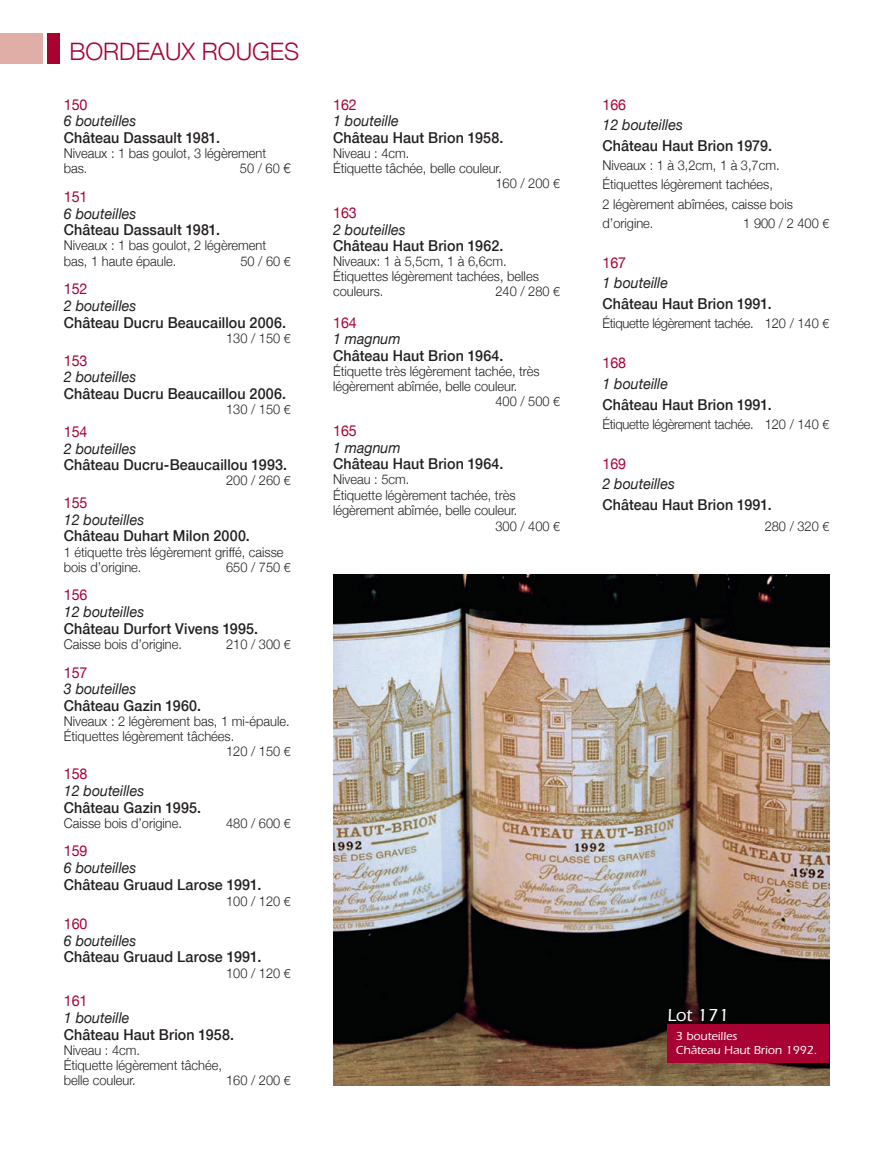
<style>
.page{position:relative;width:893px;height:1149px;background:#fff}
.page>*{position:absolute;margin:0;border:0;box-sizing:border-box;transform-origin:0 0}
.t1{font:300 24px "Helvetica Neue";color:#a80233}
.t2{font:500 18px "ITC Eras Std";color:#fff}
.t3{font:500 15px "Helvetica Neue";letter-spacing:.01em;color:#231f20;scale:.95 1}
.t4{font:italic 15px "Helvetica Neue";color:#231f20;scale:.95 1}
.t5{font:15px "Helvetica Neue";color:#a80233;scale:.95 1}
.t6{font:300 13.5px/15.1px "Helvetica Neue";color:#231f20;scale:.95 1}
.t7{font:300 13.5px "Helvetica Neue";letter-spacing:-.02em;color:#231f20;scale:.95 1}
.t8{font:500 12px/13.5px "ITC Eras Std";color:#fff}
.s1{font-family:"Helvetica Neue LT Std";font-size:12.75px}
</style>
<div class="page">
<div style="left:47px;top:33px;width:12px;height:31px;background:#a80233"></div>
<div style="left:0;top:33px;width:42px;height:31px;background:#e1ada7"></div>
<img style="left:333px;top:574px;width:496px;height:510px">
<div style="left:667px;top:1023px;width:162px;height:38px;background:#a80233"></div>
<h1 class="t1" style="left:69px;top:37px;width:231px">BORDEAUX ROUGES</h1>
<p class="t5" style="left:64px;top:95px;width:27px">150</p>
<p class="t4" style="left:64px;top:112px;width:78px">6 bouteilles</p>
<p class="t3" style="left:64px;top:128px;width:166px">Château Dassault 1981.</p>
<p class="t6" style="left:64px;top:145px;width:215px">Niveaux : 1 bas goulot, 3 légèrement bas.</p>
<p class="t6" style="left:240px;top:160px;width:55px">50 / 60 €</p>
<p class="t5" style="left:64px;top:188px;width:27px">151</p>
<p class="t4" style="left:64px;top:204px;width:78px">6 bouteilles</p>
<p class="t3" style="left:64px;top:221px;width:166px">Château Dassault 1981.</p>
<p class="t6" style="left:64px;top:238px;width:215px">Niveaux : 1 bas goulot, 2 légèrement bas, 1 haute épaule.</p>
<p class="t6" style="left:240px;top:253px;width:54px">50 / 60 <span class="s1">€</span></p>
<p class="t5" style="left:64px;top:280px;width:27px">152</p>
<p class="t4" style="left:64px;top:296px;width:78px">2 bouteilles</p>
<p class="t3" style="left:64px;top:313px;width:236px">Château Ducru Beaucaillou 2006.</p>
<p class="t6" style="left:226px;top:330px;width:69px">130 / 150 <span class="s1">€</span></p>
<p class="t5" style="left:64px;top:351px;width:27px">153</p>
<p class="t4" style="left:64px;top:368px;width:78px">2 bouteilles</p>
<p class="t3" style="left:64px;top:384px;width:236px">Château Ducru Beaucaillou 2006.</p>
<p class="t6" style="left:226px;top:401px;width:69px">130 / 150 <span class="s1">€</span></p>
<p class="t5" style="left:64px;top:422px;width:27px">154</p>
<p class="t4" style="left:64px;top:439px;width:78px">2 bouteilles</p>
<p class="t3" style="left:64px;top:455px;width:237px">Château Ducru-Beaucaillou 1993.</p>
<p class="t6" style="left:226px;top:472px;width:69px">200 / 260 <span class="s1">€</span></p>
<p class="t5" style="left:64px;top:493px;width:27px">155</p>
<p class="t4" style="left:64px;top:510px;width:86px">12 bouteilles</p>
<p class="t3" style="left:64px;top:527px;width:197px">Château Duhart Milon 2000.</p>
<p class="t6" style="left:64px;top:543px;width:233px">1 étiquette très légèrement griffé, caisse bois d’origine.</p>
<p class="t6" style="left:226px;top:559px;width:69px">650 / 750 <span class="s1">€</span></p>
<p class="t5" style="left:64px;top:586px;width:27px">156</p>
<p class="t4" style="left:64px;top:602px;width:86px">12 bouteilles</p>
<p class="t3" style="left:64px;top:619px;width:206px">Château Durfort Vivens 1995.</p>
<p class="t6" style="left:64px;top:636px;width:126px">Caisse bois d’origine.</p>
<p class="t6" style="left:226px;top:636px;width:69px">210 / 300 <span class="s1">€</span></p>
<p class="t5" style="left:64px;top:663px;width:27px">157</p>
<p class="t4" style="left:64px;top:679px;width:78px">3 bouteilles</p>
<p class="t3" style="left:64px;top:696px;width:146px">Château Gazin 1960.</p>
<p class="t6" style="left:64px;top:713px;width:239px">Niveaux : 2 légèrement bas, 1 mi-épaule.</p>
<p class="t6" style="left:64px;top:728px;width:181px">Étiquettes légèrement tâchées.</p>
<p class="t6" style="left:226px;top:743px;width:69px">120 / 150 <span class="s1">€</span></p>
<p class="t5" style="left:64px;top:764px;width:27px">158</p>
<p class="t4" style="left:64px;top:781px;width:86px">12 bouteilles</p>
<p class="t3" style="left:64px;top:797px;width:146px">Château Gazin 1995.</p>
<p class="t6" style="left:64px;top:814px;width:126px">Caisse bois d’origine.</p>
<p class="t6" style="left:226px;top:814px;width:69px">480 / 600 <span class="s1">€</span></p>
<p class="t5" style="left:64px;top:841px;width:27px">159</p>
<p class="t4" style="left:64px;top:858px;width:78px">6 bouteilles</p>
<p class="t3" style="left:64px;top:875px;width:209px">Château Gruaud Larose 1991.</p>
<p class="t6" style="left:226px;top:893px;width:69px">100 / 120 <span class="s1">€</span></p>
<p class="t5" style="left:64px;top:914px;width:27px">160</p>
<p class="t4" style="left:64px;top:931px;width:78px">6 bouteilles</p>
<p class="t3" style="left:64px;top:947px;width:209px">Château Gruaud Larose 1991.</p>
<p class="t6" style="left:226px;top:964px;width:69px">100 / 120 <span class="s1">€</span></p>
<p class="t5" style="left:64px;top:991px;width:27px">161</p>
<p class="t4" style="left:64px;top:1008px;width:71px">1 bouteille</p>
<p class="t3" style="left:64px;top:1024px;width:181px">Château Haut Brion 1958.</p>
<p class="t6" style="left:64px;top:1041px;width:168px">Niveau : 4cm.<br>Étiquette légèrement tâchée, belle couleur.</p>
<p class="t6" style="left:226px;top:1072px;width:69px">160 / 200 <span class="s1">€</span></p>
<p class="t5" style="left:333px;top:95px;width:27px">162</p>
<p class="t4" style="left:333px;top:112px;width:71px">1 bouteille</p>
<p class="t3" style="left:333px;top:128px;width:181px">Château Haut Brion 1958.</p>
<p class="t6" style="left:333px;top:145px;width:82px">Niveau : 4cm.</p>
<p class="t6" style="left:333px;top:160px;width:179px">Étiquette tâchée, belle couleur.</p>
<p class="t6" style="left:495px;top:175px;width:69px">160 / 200 <span class="s1">€</span></p>
<p class="t5" style="left:333px;top:204px;width:27px">163</p>
<p class="t4" style="left:333px;top:220px;width:78px">2 bouteilles</p>
<p class="t3" style="left:333px;top:237px;width:181px">Château Haut Brion 1962.</p>
<p class="t6" style="left:333px;top:253px;width:218px">Niveaux: 1 à 5,5cm, 1 à 6,6cm.<br>Étiquettes légèrement tachées, belles couleurs.</p>
<p class="t6" style="left:495px;top:283px;width:69px">240 / 280 <span class="s1">€</span></p>
<p class="t5" style="left:333px;top:313px;width:27px">164</p>
<p class="t4" style="left:333px;top:330px;width:73px">1 magnum</p>
<p class="t3" style="left:333px;top:346px;width:181px">Château Haut Brion 1964.</p>
<p class="t6" style="left:333px;top:363px;width:219px">Étiquette très légèrement tachée, très</p>
<p class="t6" style="left:333px;top:378px;width:196px">légèrement abîmée, belle couleur.</p>
<p class="t6" style="left:495px;top:393px;width:69px">400 / 500 <span class="s1">€</span></p>
<p class="t5" style="left:333px;top:422px;width:27px">165</p>
<p class="t4" style="left:333px;top:438px;width:73px">1 magnum</p>
<p class="t3" style="left:333px;top:455px;width:181px">Château Haut Brion 1964.</p>
<p class="t6" style="left:333px;top:471px;width:196px">Niveau : 5cm.<br>Étiquette légèrement tachée, très légèrement abîmée, belle couleur.</p>
<p class="t6" style="left:495px;top:518px;width:69px">300 / 400 <span class="s1">€</span></p>
<p class="t5" style="left:602px;top:95px;width:27px">166</p>
<p class="t4" style="left:602px;top:116px;width:86px">12 bouteilles</p>
<p class="t3" style="left:602px;top:137px;width:180px">Château Haut Brion 1979.</p>
<p class="t6" style="left:602px;top:155px;width:202px;line-height:19.2px">Niveaux : 1 à 3,2cm, 1 à 3,7cm.<br>Étiquettes légèrement tachées,<br>2 légèrement abîmées, caisse bois d’origine.</p>
<p class="t6" style="left:743px;top:215px;width:92px">1 900 / 2 400 <span class="s1">€</span></p>
<p class="t5" style="left:602px;top:253px;width:27px">167</p>
<p class="t4" style="left:602px;top:274px;width:71px">1 bouteille</p>
<p class="t3" style="left:602px;top:295px;width:180px">Château Haut Brion 1991.</p>
<p class="t7" style="left:602px;top:315px;width:240px">Étiquette légèrement tachée. 120 / 140 <span class="s1">€</span></p>
<p class="t5" style="left:602px;top:354px;width:27px">168</p>
<p class="t4" style="left:602px;top:374px;width:71px">1 bouteille</p>
<p class="t3" style="left:602px;top:395px;width:180px">Château Haut Brion 1991.</p>
<p class="t7" style="left:602px;top:415px;width:240px">Étiquette légèrement tachée. 120 / 140 <span class="s1">€</span></p>
<p class="t5" style="left:602px;top:454px;width:27px">169</p>
<p class="t4" style="left:602px;top:475px;width:78px">2 bouteilles</p>
<p class="t3" style="left:602px;top:495px;width:180px">Château Haut Brion 1991.</p>
<p class="t6" style="left:765px;top:518px;width:69px">280 / 320 <span class="s1">€</span></p>
<h2 class="t2" style="left:667px;top:1004px;width:63px">Lot 171</h2>
<p class="t8" style="left:676px;top:1029px;width:143px">3 bouteilles<br>Château Haut Brion 1992.</p>
</div>
